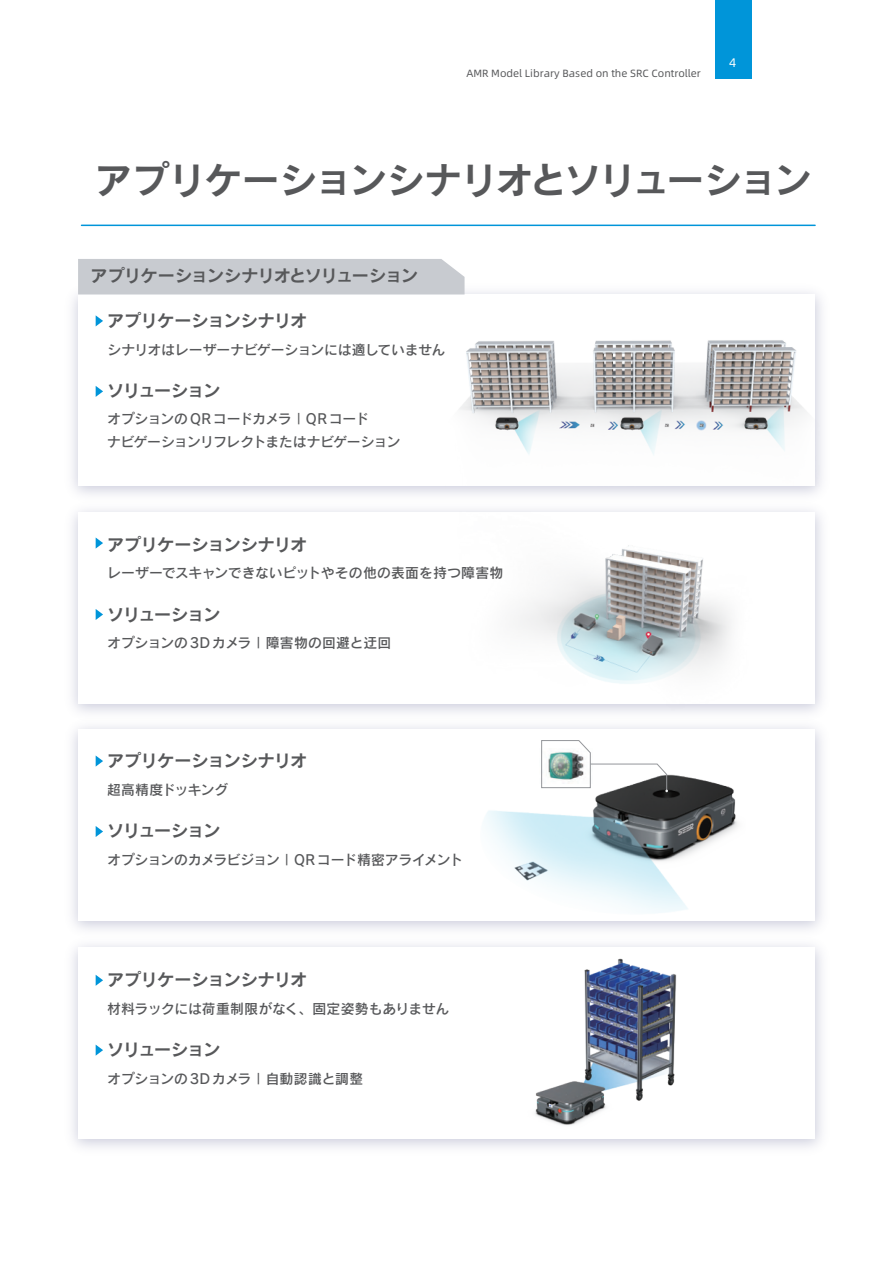
<style>
.page{position:relative;width:893px;height:1263px;background:#fff}
.page>*{position:absolute;margin:0;border:0;box-sizing:border-box;transform-origin:0 0}
.t1{font:37.2px "Rodin Pro B";letter-spacing:-.04em;color:#57585a}
.t2{font:16.95px "Rodin Pro B";letter-spacing:-.01em;color:#57585a}
.t3{font:16.95px "Rodin Pro B";letter-spacing:-.065em;color:#57585a}
.t4{font:16.95px "Rodin Pro B";letter-spacing:-.04em;color:#57585a}
.t5{font:13.8px "Rodin Pro DB";letter-spacing:-.015em;color:#57585a}
.t6{font:13.8px/22.4px "Rodin Pro DB";letter-spacing:-.035em;color:#57585a}
.t7{font:13.8px "Rodin Pro DB";letter-spacing:.005em;color:#57585a}
.t8{font:13.8px "Rodin Pro DB";letter-spacing:.015em;color:#57585a}
.t9{font:12.45px "Alibaba Pu Hui Ti";color:#fff}
.t10{font:10.5px "Alibaba Pu Hui Ti";color:#57585a}
</style>
<div class="page">
<div style="left:79px;top:512px;width:736px;height:191px;background:#fff"></div>
<div style="left:79px;top:947px;width:736px;height:191px;background:#fff"></div>
<div style="left:78px;top:259px;width:366px;height:35px;background:#c8cbd0"></div>
<img style="left:453px;top:500px;width:338px;height:226px">
<img style="left:432px;top:261px;width:394px;height:239px">
<hr style="left:81px;top:225px;width:734px;height:1px;background:#0095d9">
<img style="left:528px;top:939px;width:162px;height:209px">
<img style="left:617px;top:622px;width:72px;height:46px">
<img style="left:551px;top:599px;width:69px;height:44px">
<img style="left:473px;top:402px;width:68px;height:42px">
<img style="left:598px;top:402px;width:68px;height:42px">
<img style="left:722px;top:402px;width:68px;height:42px">
<svg style="left:96px;top:315px;width:7px;height:11px"></svg>
<svg style="left:96px;top:386px;width:7px;height:11px"></svg>
<svg style="left:96px;top:538px;width:7px;height:11px"></svg>
<svg style="left:96px;top:609px;width:7px;height:11px"></svg>
<svg style="left:96px;top:756px;width:7px;height:11px"></svg>
<svg style="left:96px;top:826px;width:7px;height:11px"></svg>
<svg style="left:96px;top:975px;width:7px;height:11px"></svg>
<svg style="left:96px;top:1045px;width:7px;height:11px"></svg>
<img style="left:454px;top:774px;width:304px;height:165px">
<svg style="left:541px;top:740px;width:127px;height:52px"></svg>
<div style="left:716px;top:0;width:36px;height:78px;background:#0095d9"></div>
<p class="t10" style="left:466px;top:66px;width:236px">AMR Model Library Based on the SRC Controller</p>
<p class="t9" style="left:729px;top:54px;width:9px">24</p>
<h1 class="t1" style="left:95px;top:155px;width:718px">アプリケーションシナリオとソリューション</h1>
<p class="t4" style="left:90px;top:264px;width:329px">アプリケーションシナリオとソリューション</p>
<p class="t2" style="left:107px;top:309px;width:202px">アプリケーションシナリオ</p>
<p class="t5" style="left:107px;top:340px;width:340px">シナリオはレーザーナビゲーションには適していません</p>
<p class="t3" style="left:107px;top:379px;width:114px">ソリューション</p>
<p class="t6" style="left:107px;top:407px;width:295px">オプションの QRコードカメラ | QRコード<br>ナビゲーションリフレクトまたはナビゲーション</p>
<p class="t2" style="left:107px;top:533px;width:202px">アプリケーションシナリオ</p>
<p class="t7" style="left:107px;top:564px;width:398px">レーザーでスキャンできないピットやその他の表面を持つ障害物</p>
<p class="t3" style="left:107px;top:603px;width:114px">ソリューション</p>
<p class="t8" style="left:107px;top:634px;width:286px">オプションの3Dカメラ | 障害物の回避と迂回</p>
<p class="t2" style="left:107px;top:749px;width:202px">アプリケーションシナリオ</p>
<p class="t5" style="left:107px;top:780px;width:122px">超高精度ドッキング</p>
<p class="t3" style="left:107px;top:819px;width:114px">ソリューション</p>
<p class="t5" style="left:107px;top:850px;width:357px">オプションのカメラビジョン | QRコード精密アライメント</p>
<p class="t2" style="left:107px;top:969px;width:202px">アプリケーションシナリオ</p>
<p class="t5" style="left:107px;top:1000px;width:344px">材料ラックには荷重制限がなく、固定姿勢もありません</p>
<p class="t3" style="left:107px;top:1038px;width:114px">ソリューション</p>
<p class="t5" style="left:107px;top:1069px;width:258px">オプションの3Dカメラ | 自動認識と調整</p>
</div>
